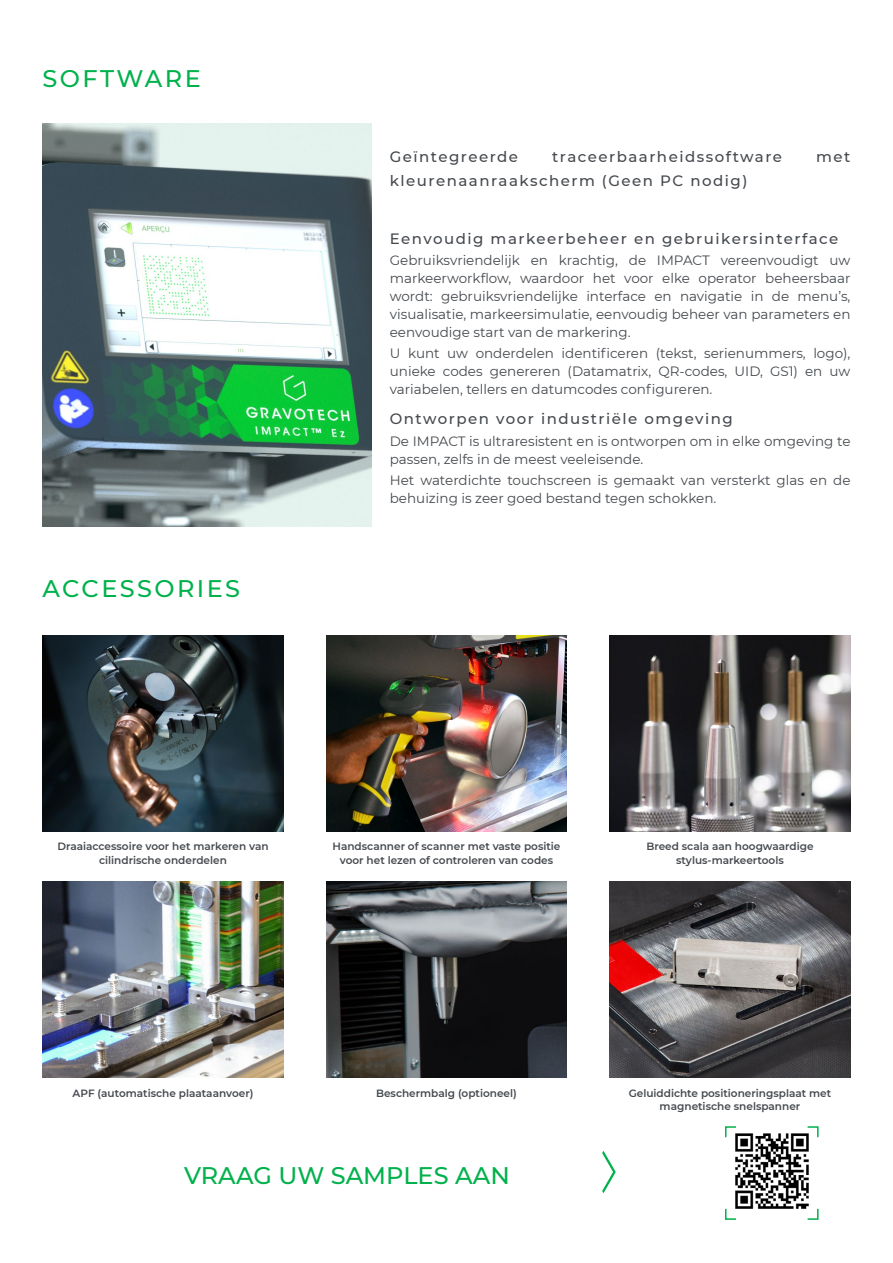
<style>
.page{position:relative;width:893px;height:1263px;background:#fff}
.page>*{position:absolute;margin:0;border:0;box-sizing:border-box;transform-origin:0 0}
.t1{font:500 24px "Montserrat";letter-spacing:.09em;color:#00b14c}
.t2{font:500 24px "Montserrat";color:#00b14c}
.t3{font:500 15px "Montserrat";letter-spacing:.1em;color:#45494e}
.t4{font:13.5px/18px "Montserrat";color:#45494e;text-align:justify}
.t5{font:600 10.5px/13.5px "Montserrat";color:#45494e;text-align:center}
</style>
<div class="page">
<svg style="left:602px;top:1151px;width:14px;height:42px"></svg>
<svg style="left:725px;top:1126px;width:11px;height:12px"></svg>
<svg style="left:725px;top:1208px;width:11px;height:12px"></svg>
<svg style="left:807px;top:1126px;width:12px;height:12px"></svg>
<svg style="left:807px;top:1208px;width:12px;height:12px"></svg>
<img style="left:43px;top:124px;width:329px;height:403px">
<img style="left:43px;top:636px;width:240px;height:195px">
<img style="left:609px;top:636px;width:241px;height:195px">
<img style="left:326px;top:636px;width:241px;height:195px">
<img style="left:326px;top:881px;width:241px;height:196px">
<img style="left:43px;top:881px;width:240px;height:196px">
<img style="left:609px;top:881px;width:241px;height:196px">
<img style="left:734px;top:1132px;width:76px;height:77px">
<h1 class="t1" style="left:43px;top:62px;width:160px">SOFTWARE</h1>
<h1 class="t1" style="left:43px;top:572px;width:199px">ACCESSORIES</h1>
<p class="t3" style="left:390px;top:147px;width:130px">Geïntegreerde</p>
<p class="t3" style="left:552px;top:147px;width:231px">traceerbaarheidssoftware</p>
<p class="t3" style="left:816px;top:147px;width:36px">met</p>
<p class="t3" style="left:390px;top:171px;width:359px">kleurenaanraakscherm (Geen PC nodig)</p>
<p class="t3" style="left:390px;top:228px;width:450px">Eenvoudig markeerbeheer en gebruikersinterface</p>
<p class="t4" style="left:390px;top:251px;width:462px">Gebruiksvriendelijk en krachtig, de IMPACT vereenvoudigt uw markeerworkflow, waardoor het voor elke operator beheersbaar wordt: gebruiksvriendelijke interface en navigatie in de menu’s, visualisatie, markeersimulatie, eenvoudig beheer van parameters en eenvoudige start van de markering.</p>
<p class="t4" style="left:390px;top:344px;width:462px">U kunt uw onderdelen identificeren (tekst, serienummers, logo), unieke codes genereren (Datamatrix, QR-codes, UID, GS1) en uw variabelen, tellers en datumcodes configureren.</p>
<p class="t3" style="left:390px;top:409px;width:345px">Ontworpen voor industriële omgeving</p>
<p class="t4" style="left:390px;top:431px;width:462px">De IMPACT is ultraresistent en is ontworpen om in elke omgeving te passen, zelfs in de meest veeleisende.</p>
<p class="t4" style="left:390px;top:470px;width:462px">Het waterdichte touchscreen is gemaakt van versterkt glas en de behuizing is zeer goed bestand tegen schokken.</p>
<p class="t5" style="left:57px;top:839px;width:213px">Draaiaccessoire voor het markeren van cilindrische onderdelen</p>
<p class="t5" style="left:332px;top:839px;width:229px">Handscanner of scanner met vaste positie voor het lezen of controleren van codes</p>
<p class="t5" style="left:646px;top:839px;width:169px">Breed scala aan hoogwaardige stylus-markeertools</p>
<p class="t5" style="left:73px;top:1086px;width:182px">APF (automatische plaataanvoer)</p>
<p class="t5" style="left:629px;top:1086px;width:204px">Geluiddichte positioneringsplaat met magnetische snelspanner</p>
<p class="t5" style="left:376px;top:1086px;width:142px">Beschermbalg (optioneel)</p>
<h1 class="t2" style="left:184px;top:1158px;width:327px">VRAAG UW SAMPLES AAN</h1>
</div>
